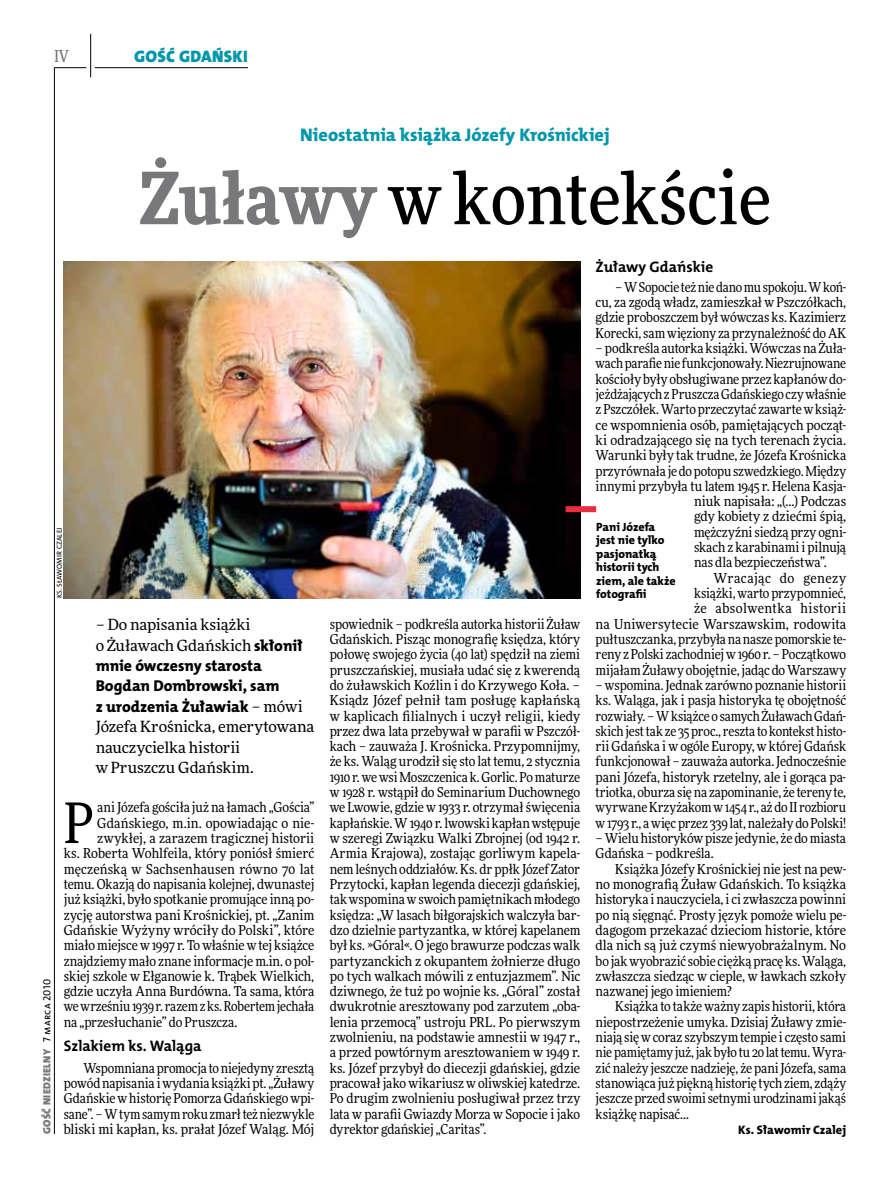
<style>
.page{position:relative;width:893px;height:1191px;background:#fff}
.page>*{position:absolute;margin:0;border:0;box-sizing:border-box;transform-origin:0 0}
.t1{font:500 72px "Freeday Narrow";color:#000}
.t2{font:55.95px "Freeday Narrow News";color:#000}
.t3{font:18.3px "The Mix HP8 Ex Bld";letter-spacing:-.005em;color:#0096aa}
.t4{font:16.65px "The Mix HP9 Blk";letter-spacing:.02em;color:#0096aa}
.t5{font:500 16.5px "Freeday Narrow";color:#787779;scale:.9 1}
.t6{font:15.75px/20.4px "The Mix HP8 Ex Bld";letter-spacing:-.005em;color:#000}
.t7{font:15.45px/20.4px "Freeday News";letter-spacing:-.005em;color:#000}
.t8{font:15.3px "The Mix HP7 Bld";color:#000}
.t9{font:13.65px/15.3px "Freeday Narrow News";letter-spacing:-.005em;color:#000;text-align:justify}
.t10{font:13.65px "Freeday Narrow News";letter-spacing:.03em;color:#000}
.t11{font:12.3px "The Mix HP8 Ex Bld";letter-spacing:.005em;color:#000}
.t12{font:12px/13.5px "The Mix HP8 Ex Bld";letter-spacing:-.005em;color:#000}
.t13{font:10.5px "The Mix HP9 Blk";letter-spacing:.025em;color:#787779}
.t14{font:7.2px "The Mix HP5 Plain";letter-spacing:.01em;color:#000}
.s1{font-weight:900;color:#787779}
.s2{font-family:"The Mix HP8 Ex Bld";font-size:15.75px}
.s3{font-family:"Freeday News";font-size:15.45px}
.s4{font-family:"The Mix HP5 Plain";color:#000}
</style>
<div class="page">
<hr style="left:54px;top:67px;width:1px;height:1067px;background:#000">
<hr style="left:90px;top:34px;width:1px;height:43px;background:#000">
<hr style="left:54px;top:67px;width:32px;height:1px;background:#000">
<hr style="left:95px;top:67px;width:153px;height:1px;background:#000">
<img style="left:64px;top:261px;width:516px;height:337px">
<div style="left:566px;top:506px;width:30px;height:6px;background:#e92f3f"></div>
<p class="t5" style="left:54px;top:46px;width:17px">IV</p>
<p class="t4" style="left:134px;top:46px;width:115px">GOŚĆ GDAŃSKI</p>
<h3 class="t3" style="left:300px;top:123px;width:311px">Nieostatnia książka Józefy Krośnickiej</h3>
<h1 class="t1" style="left:139px;top:154px;width:634px"><span class="s1">Żuławy</span> w kontekście</h1>
<p class="t14" style="left:55px;top:598px;width:72px;rotate:-90deg">ks. Sławomir czalej</p>
<p class="t7" style="left:96px;top:614px;width:209px">– Do napisania książki<br>o Żuławach Gdańskich <span class="s2">skłonił</span></p>
<p class="t6" style="left:96px;top:655px;width:208px">mnie ówczesny starosta<br>Bogdan Dombrowski, sam<br>z urodzenia Żuławiak <span class="s3">– mówi</span></p>
<p class="t7" style="left:96px;top:716px;width:220px">Józefa Krośnicka, emerytowana nauczycielka historii<br>w Pruszczu Gdańskim.</p>
<p class="t13" style="left:40px;top:1134px;width:156px;rotate:-90deg">GOŚĆ NIEDZIELNY <span class="s4">7 marca 2010</span></p>
<h2 class="t2" style="left:64px;top:788px;width:32px">P</h2>
<p class="t9" style="left:97px;top:799px;width:219px">ani Józefa gościła już na łamach „Gościa”</p>
<p class="t9" style="left:97px;top:815px;width:219px">Gdańskiego, m.in. opowiadając o nie-</p>
<p class="t9" style="left:97px;top:830px;width:219px">zwykłej, a zarazem tragicznej historii</p>
<p class="t9" style="left:64px;top:845px;width:252px">ks. Roberta Wohlfeila, który poniósł śmierć</p>
<p class="t9" style="left:64px;top:861px;width:252px">męczeńską w Sachsenhausen równo 70 lat</p>
<p class="t9" style="left:64px;top:876px;width:252px">temu. Okazją do napisania kolejnej, dwunastej</p>
<p class="t9" style="left:64px;top:891px;width:252px">już książki, było spotkanie promujące inną po-</p>
<p class="t9" style="left:64px;top:907px;width:252px">zycję autorstwa pani Krośnickiej, pt. „Zanim</p>
<p class="t9" style="left:64px;top:922px;width:252px">Gdańskie Wyżyny wróciły do Polski”, które</p>
<p class="t9" style="left:64px;top:937px;width:252px">miało miejsce w 1997 r. To właśnie w tej książce</p>
<p class="t9" style="left:64px;top:953px;width:252px">znajdziemy mało znane informacje m.in. o pol-</p>
<p class="t9" style="left:64px;top:968px;width:252px">skiej szkole w Ełganowie k. Trąbek Wielkich,</p>
<p class="t9" style="left:64px;top:983px;width:252px">gdzie uczyła Anna Burdówna. Ta sama, która</p>
<p class="t9" style="left:64px;top:998px;width:252px">we wrześniu 1939 r. razem z ks. Robertem jechała</p>
<p class="t9" style="left:64px;top:1014px;width:175px">na „przesłuchanie” do Pruszcza.</p>
<p class="t8" style="left:64px;top:1036px;width:139px">Szlakiem ks. Waląga</p>
<p class="t9" style="left:64px;top:1060px;width:252px;text-indent:20px">Wspomniana promocja to niejedyny zresztą powód napisania i wydania książki pt. „Żuławy Gdańskie w historię Pomorza Gdańskiego wpi&shy;sane”. – W tym samym roku zmarł też niezwykle bliski mi kapłan, ks. prałat Józef Waląg. Mój</p>
<p class="t9" style="left:330px;top:616px;width:252px">spowiednik – podkreśla autorka historii Żuław Gdańskich. Pisząc monografię księdza, który połowę swojego życia (40 lat) spędził na ziemi pruszczańskiej, musiała udać się z kwerendą do żuławskich Koźlin i do Krzywego Koła. – Ksiądz Józef pełnił tam posługę kapłańską w kaplicach filialnych i uczył religii, kiedy przez dwa lata przebywał w parafii w Pszczół&shy;kach – zauważa J. Krośnicka. Przypomnijmy, że ks. Waląg urodził się sto lat temu, 2 stycznia 1910 r. we wsi Moszczenica k. Gorlic. Po maturze w 1928 r. wstąpił do Seminarium Duchownego we Lwowie, gdzie w 1933 r. otrzymał święcenia kapłańskie. W 1940 r. lwowski kapłan wstępuje w szeregi Związku Walki Zbrojnej (od 1942 r.<br>Armia Krajowa), zostając gorliwym kapela&shy;nem leśnych oddziałów. Ks. dr ppłk Józef Zator Przytocki, kapłan legenda diecezji gdańskiej, tak wspomina w swoich pamiętnikach młodego księdza: „W lasach biłgorajskich walczyła bar&shy;dzo dzielnie partyzantka, w której kapelanem był ks. »Góral«. O jego brawurze podczas walk partyzanckich z okupantem żołnierze długo po tych walkach mówili z entuzjazmem”. Nic dziwnego, że tuż po wojnie ks. „Góral” został dwukrotnie aresztowany pod zarzutem „oba&shy;lenia przemocą” ustroju PRL. Po pierwszym zwolnieniu, na podstawie amnestii w 1947 r., a przed powtórnym aresztowaniem w 1949 r. ks. Józef przybył do diecezji gdańskiej, gdzie pracował jako wikariusz w oliwskiej katedrze.<br>Po drugim zwolnieniu posługiwał przez trzy lata w parafii Gwiazdy Morza w Sopocie i jako dyrektor gdańskiej „Caritas”.</p>
<p class="t8" style="left:596px;top:257px;width:119px">Żuławy Gdańskie</p>
<p class="t9" style="left:596px;top:279px;width:252px;text-indent:20px">– W Sopocie też nie dano mu spokoju. W koń&shy;cu, za zgodą władz, zamieszkał w Pszczółkach, gdzie proboszczem był wówczas ks. Kazimierz Korecki, sam więziony za przynależność do AK</p>
<p class="t9" style="left:596px;top:340px;width:252px">– podkreśla autorka książki. Wówczas na Żuła-</p>
<p class="t9" style="left:596px;top:356px;width:252px">wach parafie nie funkcjonowały. Niezrujnowane</p>
<p class="t9" style="left:596px;top:371px;width:252px">kościoły były obsługiwane przez kapłanów do-</p>
<p class="t9" style="left:596px;top:386px;width:252px">jeżdżających z Pruszcza Gdańskiego czy właśnie</p>
<p class="t9" style="left:596px;top:401px;width:252px">z Pszczółek. Warto przeczytać zawarte w książ-</p>
<p class="t9" style="left:596px;top:417px;width:252px">ce wspomnienia osób, pamiętających począt-</p>
<p class="t9" style="left:596px;top:432px;width:252px">ki odradzającego się na tych terenach życia.</p>
<p class="t9" style="left:596px;top:447px;width:252px">Warunki były tak trudne, że Józefa Krośnicka</p>
<p class="t9" style="left:596px;top:463px;width:252px">przyrównała je do potopu szwedzkiego. Między</p>
<p class="t9" style="left:596px;top:478px;width:252px">innymi przybyła tu latem 1945 r. Helena Kasja-</p>
<p class="t9" style="left:694px;top:493px;width:154px">niuk napisała: „(…) Podczas</p>
<p class="t9" style="left:694px;top:509px;width:154px">gdy kobiety z dziećmi śpią,</p>
<p class="t9" style="left:694px;top:524px;width:154px">mężczyźni siedzą przy ogni-</p>
<p class="t9" style="left:694px;top:539px;width:154px">skach z karabinami i pilnują</p>
<p class="t9" style="left:694px;top:555px;width:134px">nas dla bezpieczeństwa”.</p>
<p class="t10" style="left:714px;top:569px;width:134px">Wracając do genezy</p>
<p class="t9" style="left:694px;top:585px;width:154px">książki, warto przypomnieć,</p>
<p class="t10" style="left:694px;top:600px;width:154px">że absolwentka historii</p>
<p class="t9" style="left:596px;top:616px;width:252px">na Uniwersytecie Warszawskim, rodowita</p>
<p class="t9" style="left:596px;top:631px;width:252px">pułtuszczanka, przybyła na nasze pomorskie te-</p>
<p class="t9" style="left:596px;top:646px;width:252px">reny z Polski zachodniej w 1960 r. – Początkowo</p>
<p class="t9" style="left:596px;top:662px;width:252px">mijałam Żuławy obojętnie, jadąc do Warszawy</p>
<p class="t9" style="left:596px;top:677px;width:252px">– wspomina. Jednak zarówno poznanie historii ks. Waląga, jak i pasja historyka tę obojętność rozwiały. – W książce o samych Żuławach Gdań&shy;skich jest tak ze 35 proc., reszta to kontekst histo&shy;rii Gdańska i w ogóle Europy, w której Gdańsk funkcjonował – zauważa autorka. Jednocześnie pani Józefa, historyk rzetelny, ale i gorąca pa&shy;triotka, oburza się na zapominanie, że tereny te, wyrwane Krzyżakom w 1454 r., aż do II rozbioru w 1793 r., a więc przez 339 lat, należały do Polski!</p>
<p class="t9" style="left:596px;top:830px;width:252px">– Wielu historyków pisze jedynie, że do miasta<br>Gdańska – podkreśla.</p>
<p class="t9" style="left:596px;top:861px;width:252px;text-indent:20px">Książka Józefy Krośnickiej nie jest na pew&shy;no monografią Żuław Gdańskich. To książka historyka i nauczyciela, i ci zwłaszcza powinni po nią sięgnąć. Prosty język pomoże wielu pe&shy;dagogom przekazać dzieciom historie, które dla nich są już czymś niewyobrażalnym. No bo jak wyobrazić sobie ciężką pracę ks. Waląga, zwłaszcza siedząc w cieple, w ławkach szkoły nazwanej jego imieniem?</p>
<p class="t9" style="left:596px;top:998px;width:252px;text-indent:20px">Książka to także ważny zapis historii, która niepostrzeżenie umyka. Dzisiaj Żuławy zmie&shy;niają się w coraz szybszym tempie i często sami nie pamiętamy już, jak było tu 20 lat temu. Wyra&shy;zić należy jeszcze nadzieję, że pani Józefa, sama stanowiąca już piękną historię tych ziem, zdąży jeszcze przed swoimi setnymi urodzinami jakąś książkę napisać…</p>
<p class="t11" style="left:738px;top:1122px;width:110px">Ks. Sławomir Czalej</p>
<p class="t12" style="left:596px;top:520px;width:81px">Pani Józefa jest nie tylko pasjonatką historii tych ziem, ale także</p>
<p class="t12" style="left:596px;top:587px;width:52px">fotografii</p>
</div>
